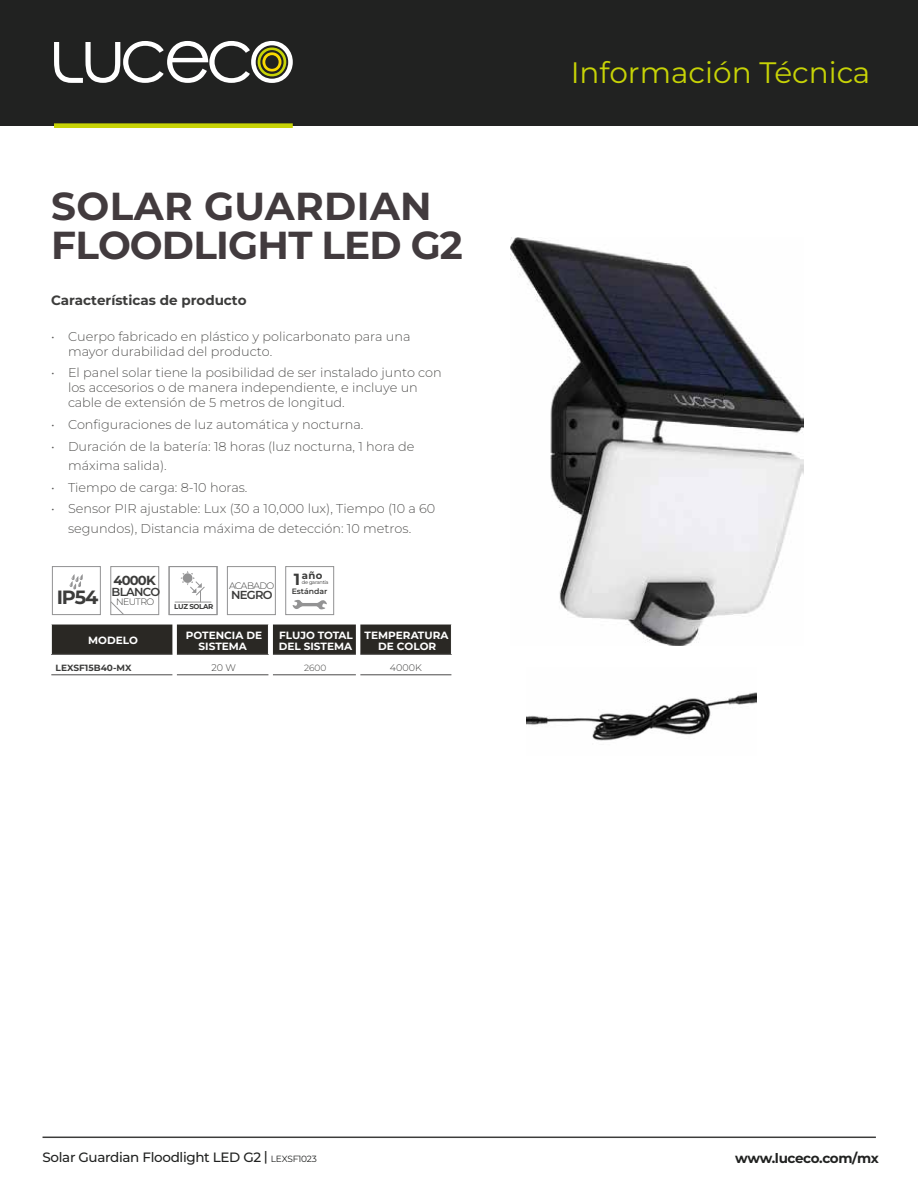
<style>
.page{position:relative;width:918px;height:1188px;background:#fff}
.page>*{position:absolute;margin:0;border:0;box-sizing:border-box;transform-origin:0 0}
.t1{font:700 39px/39px "Montserrat";letter-spacing:-.02em;color:#423b3e}
.t2{font:29.55px "Montserrat";color:#c7d306}
.t3{font:700 19.2px "Montserrat";color:#3c3c3b}
.t4{font:500 13.5px "Montserrat";letter-spacing:-.025em;color:#212221}
.t5{font:700 13.5px "Montserrat";color:#3c3c3b}
.t6{font:700 13.5px "Montserrat";letter-spacing:-.025em;color:#212221}
.t7{font:700 13.2px "Montserrat";letter-spacing:-.06em;color:#3c3c3b}
.t8{font:300 12.9px/15px "Montserrat";color:#565554}
.t9{font:600 11.55px "Montserrat";letter-spacing:-.06em;color:#3c3c3b}
.t10{font:700 10.5px/10.8px "Montserrat";color:#fff;text-align:center}
.t11{font:700 10.05px "Montserrat";color:#3c3c3b}
.t12{font:300 9.6px "Montserrat";color:#3c3c3b}
.t13{font:300 9.3px "Montserrat";letter-spacing:-.06em;color:#3c3c3b}
.t14{font:700 9px "Montserrat";color:#3c3c3b}
.t15{font:300 9px "Montserrat";color:#3c3c3b}
.t16{font:600 7.8px "Montserrat";color:#3c3c3b}
.t17{font:700 7.05px "Montserrat";letter-spacing:-.05em;color:#3c3c3b}
.t18{font:5.1px "Montserrat";letter-spacing:-.045em;color:#3c3c3b}
.s1{font-size:16.2px}
.s2{font-weight:400;font-size:9px}
</style>
<div class="page">
<hr style="left:43px;top:1137px;width:833px;height:1px;background:#3c3c3b">
<div style="left:0;top:0;width:918px;height:126px;background:#212221"></div>
<div style="left:54px;top:123px;width:239px;height:5px;background:#c7d306"></div>
<svg style="left:54px;top:41px;width:239px;height:42px"></svg>
<hr style="left:51px;top:675px;width:121px;height:1px;background:#4b4a49">
<hr style="left:177px;top:675px;width:91px;height:1px;background:#4b4a49">
<hr style="left:273px;top:675px;width:83px;height:1px;background:#4b4a49">
<hr style="left:360px;top:675px;width:91px;height:1px;background:#4b4a49">
<hr style="left:51px;top:654px;width:121px;height:1px;background:#4b4a49">
<hr style="left:177px;top:654px;width:92px;height:1px;background:#4b4a49">
<hr style="left:273px;top:654px;width:83px;height:1px;background:#4b4a49">
<hr style="left:360px;top:654px;width:92px;height:1px;background:#4b4a49">
<div style="left:51px;top:625px;width:400px;height:29px;background:#2a2824"></div>
<div style="left:52px;top:566px;width:49px;height:49px;border:1px solid #939394"></div>
<svg style="left:69px;top:574px;width:14px;height:16px"></svg>
<div style="left:110px;top:566px;width:49px;height:49px;border:1px solid #939394"></div>
<svg style="left:110px;top:600px;width:15px;height:16px"></svg>
<div style="left:227px;top:566px;width:49px;height:49px;border:1px solid #939394"></div>
<div style="left:285px;top:566px;width:49px;height:49px;border:1px solid #939394"></div>
<svg style="left:293px;top:600px;width:34px;height:10px"></svg>
<div style="left:169px;top:566px;width:49px;height:49px;border:1px solid #939394"></div>
<hr style="left:175px;top:602px;width:36px;height:1px;background:#939394">
<svg style="left:180px;top:571px;width:25px;height:31px"></svg>
<img style="left:510px;top:238px;width:293px;height:407px">
<img style="left:527px;top:692px;width:230px;height:49px">
<h1 class="t1" style="left:51px;top:186px;width:413px">SOLAR GUARDIAN<br>FLOODLIGHT LED G2</h1>
<p class="t5" style="left:51px;top:291px;width:197px">Características de producto</p>
<p class="t8" style="left:68px;top:328px;width:344px;text-indent:-17px">• Cuerpo fabricado en plástico y policarbonato para una mayor durabilidad del producto.</p>
<p class="t8" style="left:68px;top:365px;width:375px;text-indent:-17px">• El panel solar tiene la posibilidad de ser instalado junto con los accesorios o de manera independiente, e incluye un cable de extensión de 5 metros de longitud.</p>
<p class="t8" style="left:51px;top:417px;width:314px">• Configuraciones de luz automática y nocturna.</p>
<p class="t8" style="left:68px;top:436px;width:348px;line-height:19.5px;text-indent:-17px">• Duración de la batería: 18 horas (luz nocturna, 1 hora de máxima salida).</p>
<p class="t8" style="left:51px;top:479px;width:198px">• Tiempo de carga: 8-10 horas.</p>
<p class="t8" style="left:51px;top:499px;width:386px;line-height:19.5px;text-align:center">• Sensor PIR ajustable: Lux (30 a 10,000 lux), Tiempo (10 a 60 segundos), Distancia máxima de detección: 10 metros.</p>
<h3 class="t3" style="left:57px;top:585px;width:43px">IP54</h3>
<p class="t7" style="left:113px;top:572px;width:44px">4000K</p>
<p class="t9" style="left:112px;top:584px;width:50px">BLANCO</p>
<p class="t13" style="left:116px;top:595px;width:40px">NEUTRO</p>
<p class="t17" style="left:174px;top:602px;width:41px">LUZ SOLAR</p>
<p class="t13" style="left:229px;top:579px;width:47px">ACABADO</p>
<p class="t9" style="left:231px;top:588px;width:43px">NEGRO</p>
<p class="t11" style="left:294px;top:569px;width:30px"><span class="s1">1</span> año</p>
<p class="t18" style="left:302px;top:579px;width:28px">de garantía</p>
<p class="t16" style="left:292px;top:586px;width:37px">Estándar</p>
<p class="t10" style="left:88px;top:635px;width:51px">MODELO</p>
<p class="t10" style="left:186px;top:630px;width:78px">POTENCIA DE<br>SISTEMA</p>
<p class="t10" style="left:279px;top:630px;width:76px;text-align:left">FLUJO TOTAL<br>DEL SISTEMA</p>
<p class="t10" style="left:365px;top:630px;width:85px">TEMPERATURA<br>DE COLOR</p>
<p class="t14" style="left:56px;top:661px;width:77px">LEXSF15B40-MX</p>
<p class="t12" style="left:211px;top:661px;width:26px">20 W</p>
<p class="t15" style="left:304px;top:661px;width:24px">2600</p>
<p class="t12" style="left:390px;top:661px;width:33px">4000K</p>
<h2 class="t2" style="left:571px;top:53px;width:301px">Información Técnica</h2>
<p class="t4" style="left:43px;top:1149px;width:276px">Solar Guardian Floodlight LED G2 | <span class="s2">LEXSF1023</span></p>
<p class="t6" style="left:735px;top:1149px;width:145px">www.luceco.com/mx</p>
</div>
